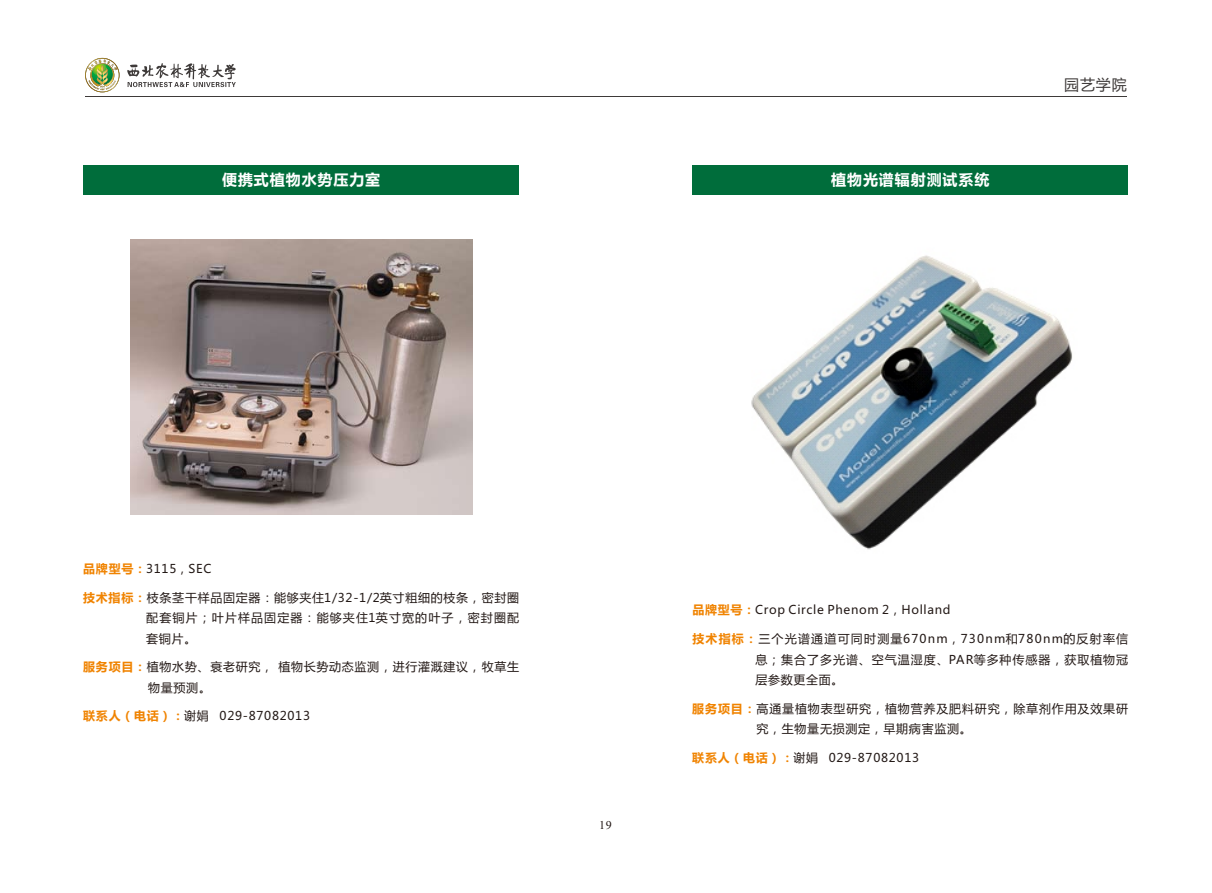
<style>
.page{position:relative;width:1212px;height:893px;background:#fff}
.page>*{position:absolute;margin:0;border:0;box-sizing:border-box;transform-origin:0 0}
.t1{font:700 15px "Microsoft Ya Hei";letter-spacing:.06em;color:#fff}
.t2{font:15px "Microsoft Ya Hei";color:#3e3a39}
.t3{font:12px/20.5px "Microsoft Ya Hei";letter-spacing:.06em;color:#231916;text-align:justify}
.t4{font:12px "Times New Roman";color:#231916}
.s1{font-weight:700;color:#f08300}
</style>
<div class="page">
<div style="left:692px;top:165px;width:436px;height:29px;background:#006d3b"></div>
<img style="left:751px;top:255px;width:321px;height:295px">
<hr style="left:85px;top:96px;width:1041px;height:1px;background:#3e3a39">
<svg style="left:127px;top:63px;width:109px;height:24px"></svg>
<svg style="left:85px;top:58px;width:35px;height:34px"></svg>
<div style="left:83px;top:165px;width:436px;height:29px;background:#006d3b"></div>
<img style="left:130px;top:240px;width:342px;height:275px">
<p class="t1" style="left:222px;top:173px;width:160px">便携式植物水势压力室</p>
<p class="t1" style="left:831px;top:173px;width:160px">植物光谱辐射测试系统</p>
<p class="t2" style="left:1064px;top:78px;width:64px">园艺学院</p>
<p class="t3" style="left:83px;top:559px;width:130px"><span class="s1">品牌型号：</span>3115，SEC</p>
<p class="t3" style="left:146px;top:588px;width:374px;text-indent:-63px"><span class="s1">技术指标：</span>枝条茎干样品固定器：能够夹住1/32-1/2英寸粗细的枝条，密封圈配套铜片；叶片样品固定器：能够夹住1英寸宽的叶子，密封圈配套铜片。</p>
<p class="t3" style="left:148px;top:658px;width:372px;text-indent:-65px"><span class="s1">服务项目：</span>植物水势、衰老研究， 植物长势动态监测，进行灌溉建议，牧草生物量预测。</p>
<p class="t3" style="left:83px;top:707px;width:228px"><span class="s1">联系人（电话）：</span>谢娟 029-87082013</p>
<p class="t4" style="left:599px;top:821px;width:14px">19</p>
<p class="t3" style="left:692px;top:601px;width:260px"><span class="s1">品牌型号：</span>Crop Circle Phenom 2，Holland</p>
<p class="t3" style="left:755px;top:629px;width:374px;text-indent:-63px"><span class="s1">技术指标：</span>三个光谱通道可同时测量670nm，730nm和780nm的反射率信息；集合了多光谱、空气温湿度、PAR等多种传感器，获取植物冠层参数更全面。</p>
<p class="t3" style="left:756px;top:699px;width:373px;text-indent:-64px"><span class="s1">服务项目：</span>高通量植物表型研究，植物营养及肥料研究，除草剂作用及效果研究，生物量无损测定，早期病害监测。</p>
<p class="t3" style="left:692px;top:748px;width:228px"><span class="s1">联系人（电话）：</span>谢娟 029-87082013</p>
</div>
